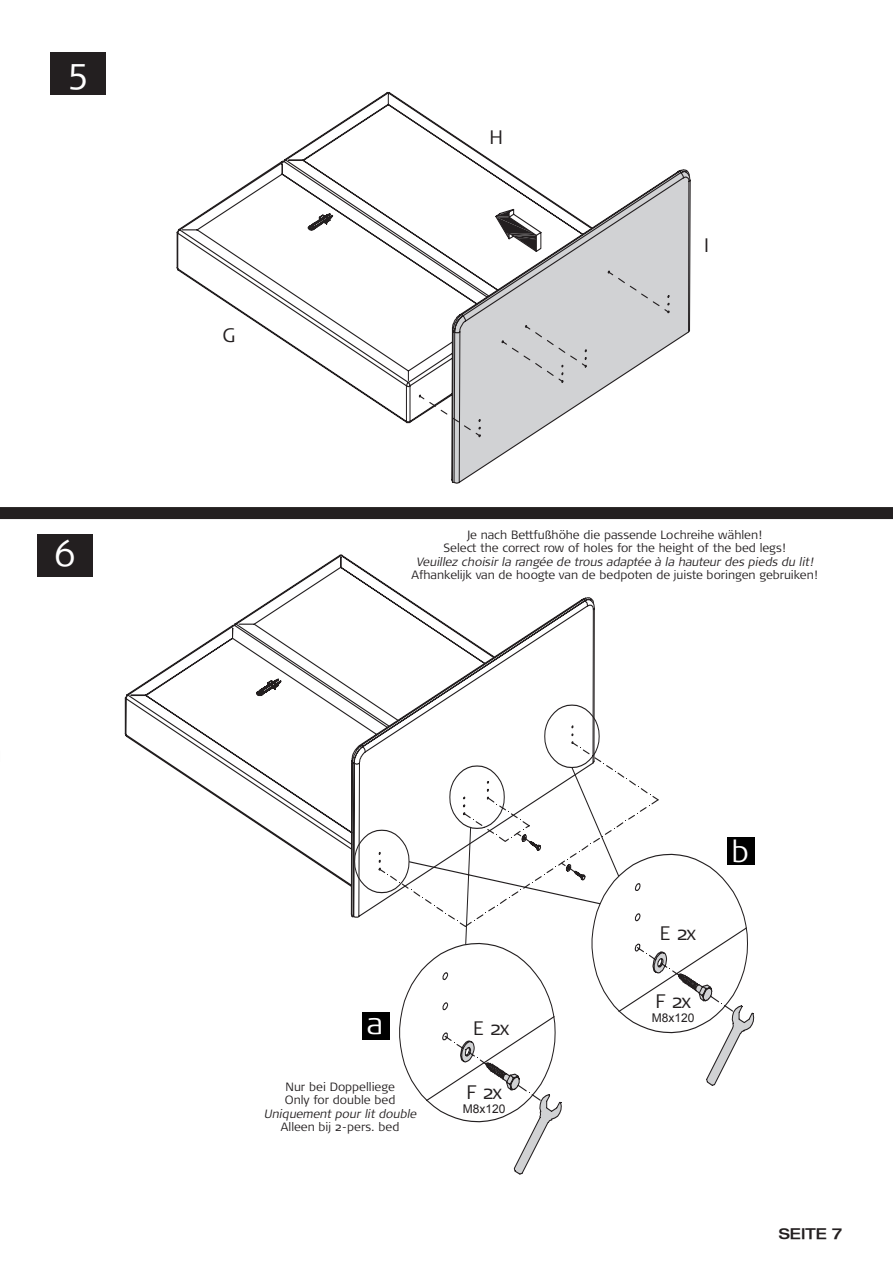
<style>
.page{position:relative;width:893px;height:1263px;background:#fff}
.page>*{position:absolute;margin:0;border:0;box-sizing:border-box;transform-origin:0 0}
.t1{font:300 36px "Signa OT";color:#fff}
.t2{font:300 30px "Signa OT";color:#fff}
.t3{font:300 19.5px "Signa OT";color:#231f20}
.t4{font:500 expanded 15px "Helvetica Neue LT";color:#231f20}
.E_N{font:300 12px "Signa OT";color:#231f20}
.F{font:italic 300 12px "Signa OT";color:#231f20}
.D{font:300 12px "Signa OT";color:#231f20}
.t5{font:12px "Arial";color:#231f20}
</style>
<div class="page">
<svg style="left:622px;top:169px;width:69px;height:176px"></svg>
<svg style="left:125px;top:92px;width:438px;height:731px"></svg>
<svg style="left:125px;top:694px;width:3px;height:43px"></svg>
<svg style="left:233px;top:554px;width:74px;height:174px"></svg>
<svg style="left:308px;top:208px;width:362px;height:312px"></svg>
<svg style="left:307px;top:218px;width:352px;height:608px"></svg>
<svg style="left:255px;top:678px;width:365px;height:240px"></svg>
<svg style="left:399px;top:851px;width:355px;height:324px"></svg>
<div style="left:0;top:507px;width:893px;height:12px;background:#231f20"></div>
<div style="left:51px;top:52px;width:55px;height:42px;background:#231f20"></div>
<div style="left:37px;top:534px;width:56px;height:43px;background:#231f20"></div>
<div style="left:363px;top:1012px;width:27px;height:28px;background:#000"></div>
<div style="left:727px;top:837px;width:27px;height:27px;background:#000"></div>
<p class="t1" style="left:69px;top:51px;width:20px">5</p>
<p class="t1" style="left:54px;top:533px;width:22px">6</p>
<p class="t3" style="left:223px;top:324px;width:14px">G</p>
<p class="t3" style="left:489px;top:126px;width:15px">H</p>
<p class="t3" style="left:704px;top:234px;width:6px">I</p>
<p class="D" style="left:467px;top:528px;width:296px">Je nach Bettfußhöhe die passende Lochreihe wählen!</p>
<p class="E_N" style="left:444px;top:541px;width:343px">Select the correct row of holes for the height of the bed legs!</p>
<p class="F" style="left:416px;top:555px;width:401px">Veuillez choisir la rangée de trous adaptée à la hauteur des pieds du lit!</p>
<p class="E_N" style="left:412px;top:568px;width:407px">Afhankelijk van de hoogte van de bedpoten de juiste boringen gebruiken!</p>
<p class="t2" style="left:367px;top:1007px;width:18px">a</p>
<p class="D" style="left:285px;top:1080px;width:111px">Nur bei Doppelliege</p>
<p class="E_N" style="left:285px;top:1093px;width:112px">Only for double bed</p>
<p class="F" style="left:264px;top:1107px;width:156px">Uniquement pour lit double</p>
<p class="E_N" style="left:281px;top:1120px;width:120px">Alleen bij 2-pers. bed</p>
<p class="t3" style="left:473px;top:1017px;width:37px">E 2x</p>
<p class="t3" style="left:466px;top:1081px;width:37px">F 2x</p>
<p class="t5" style="left:463px;top:1101px;width:44px">M8x120</p>
<p class="t3" style="left:660px;top:922px;width:37px">E 2x</p>
<p class="t3" style="left:655px;top:990px;width:37px">F 2x</p>
<p class="t5" style="left:652px;top:1010px;width:44px">M8x120</p>
<p class="t2" style="left:731px;top:834px;width:19px">b</p>
<p class="t4" style="left:779px;top:1224px;width:65px">SEITE 7</p>
</div>
